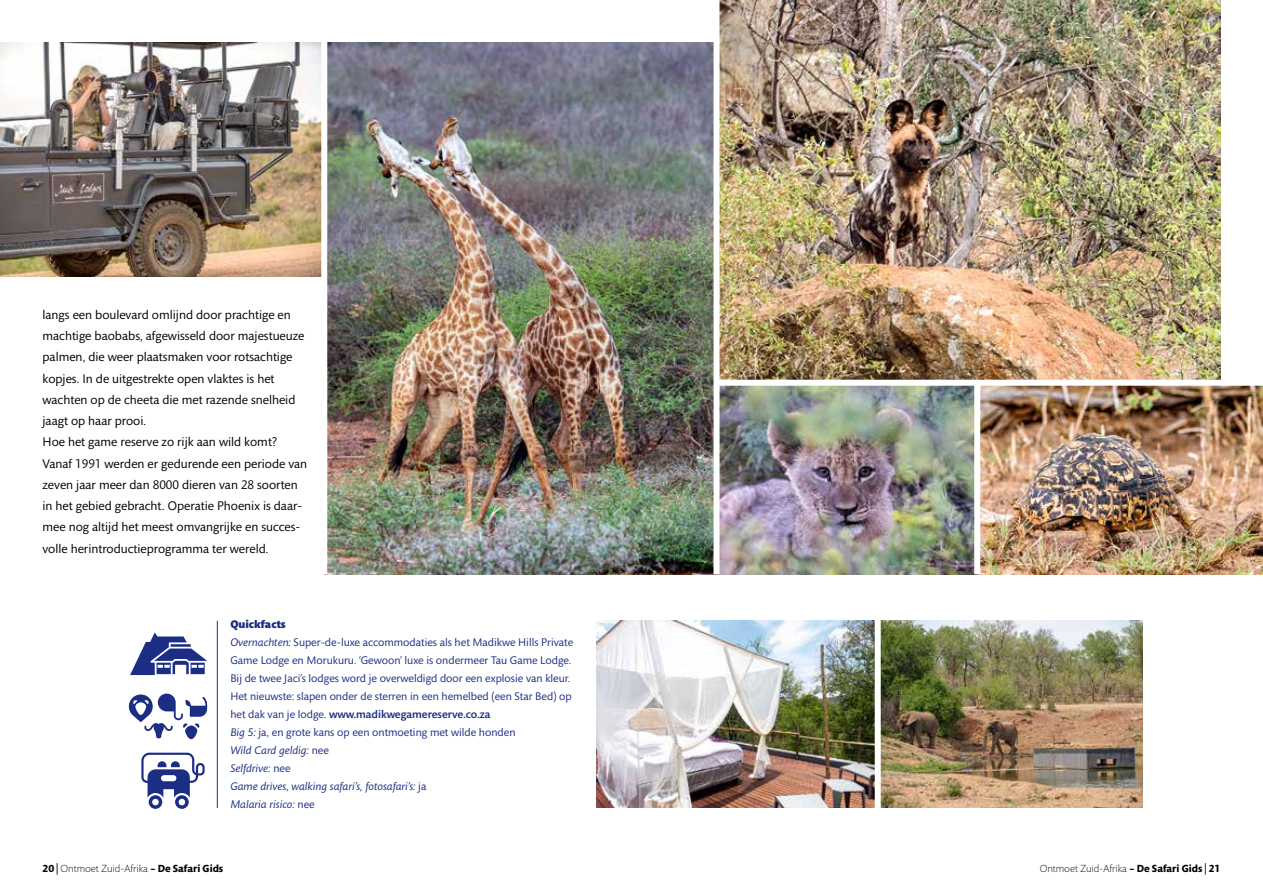
<style>
.page{position:relative;width:1263px;height:893px;background:#fff}
.page>*{position:absolute;margin:0;border:0;box-sizing:border-box;transform-origin:0 0}
.t1{font:12.75px/21.3px "Mundo Sans Std";color:#000}
.t2{font:11.25px/18px "Mundo Sans Std";color:#1c2d84}
.t3{font:300 10.5px "Mundo Sans Std";color:#000}
.s1{font-weight:900}
.s2{font-style:italic}
.s3{font-weight:500}
.s4{font-weight:700}
</style>
<div class="page">
<img style="left:0;top:43px;width:321px;height:233px">
<img style="left:327px;top:43px;width:386px;height:531px">
<img style="left:719px;top:386px;width:544px;height:188px">
<img style="left:596px;top:621px;width:546px;height:187px">
<svg style="left:129px;top:693px;width:79px;height:46px"></svg>
<svg style="left:130px;top:632px;width:77px;height:43px"></svg>
<hr style="left:217px;top:621px;width:1px;height:187px;background:#1c2d84">
<svg style="left:141px;top:753px;width:64px;height:56px"></svg>
<img style="left:719px;top:0;width:501px;height:380px">
<div style="left:974px;top:383px;width:6px;height:191px;background:#fff"></div>
<div style="left:875px;top:617px;width:6px;height:191px;background:#fff"></div>
<p class="t1" style="left:43px;top:304px;width:266px">langs een boulevard omlijnd door prachtige en machtige baobabs, afgewisseld door majestueuze palmen, die weer plaatsmaken voor rotsachtige kopjes. In de uitgestrekte open vlaktes is het wachten op de cheeta die met razende snelheid jaagt op haar prooi.<br>Hoe het game reserve zo rijk aan wild komt?<br>Vanaf 1991 werden er gedurende een periode van zeven jaar meer dan 8000 dieren van 28 soorten in het gebied gebracht. Operatie Phoenix is daar&shy;mee nog altijd het meest omvangrijke en succes&shy;volle herintroductieprogramma ter wereld.</p>
<p class="t2" style="left:230px;top:615px;width:344px"><span class="s1">Quickfacts<br></span><span class="s2">Overnachten:</span> Super-de-luxe accommodaties als het Madikwe Hills Private Game Lodge en Morukuru. ‘Gewoon’ luxe is ondermeer Tau Game Lodge.<br>Bij de twee Jaci’s lodges word je overweldigd door een explosie van kleur.<br>Het nieuwste: slapen onder de sterren in een hemelbed (een Star Bed) op het dak van je lodge. <span class="s3">www.madikwegamereserve.co.za<br></span><span class="s2">Big 5:</span> ja, en grote kans op een ontmoeting met wilde honden<br><span class="s2">Wild Card geldig:</span> nee<br><span class="s2">Selfdrive:</span> nee<br><span class="s2">Game drives, walking safari’s, fotosafari’s:</span> ja<br><span class="s2">Malaria risico:</span> nee</p>
<p class="t3" style="left:43px;top:863px;width:182px"><span class="s4">20</span> <span class="s3">|</span> Ontmoet Zuid-Afrika <span class="s4">– De Safari Gids</span></p>
<p class="t3" style="left:1040px;top:863px;width:182px">Ontmoet Zuid-Afrika <span class="s4">– De Safari Gids</span> <span class="s3">|</span> <span class="s4">21</span></p>
</div>
